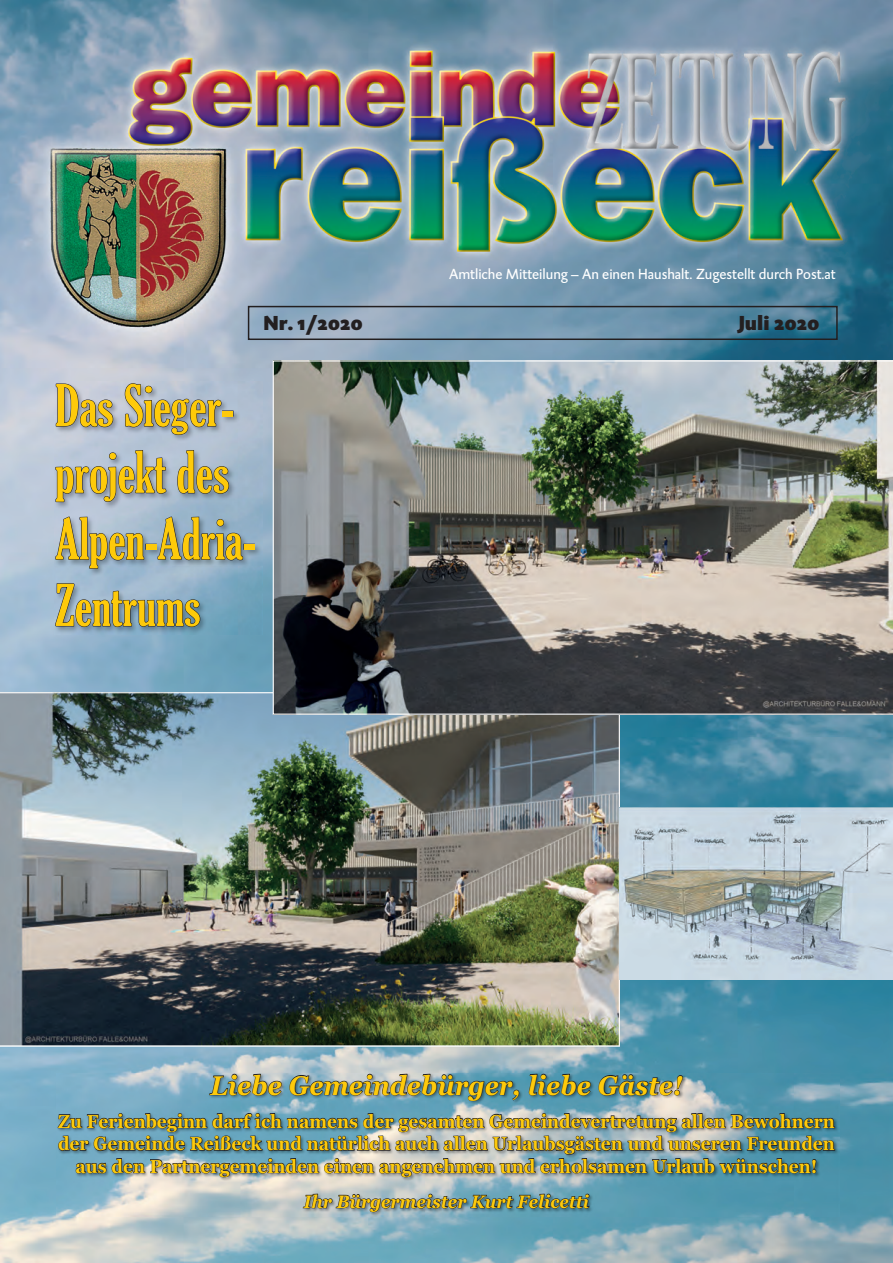
<style>
.page{position:relative;width:893px;height:1263px;background:#fff}
.page>*{position:absolute;margin:0;border:0;box-sizing:border-box;transform-origin:0 0}
.t1{font:extra-condensed 55.5px/66.6px "Gloucester";color:#feca0a}
.t2{font:italic 700 27px "Georgia";color:#feca0a;scale:.94 1}
.t3{font:21px "DTL Caspari ST Black";color:#231f20}
.t4{font:700 18.75px/22.5px "Georgia";color:#feca0a;text-align:center;scale:.93 1}
.t5{font:italic 700 18px "Georgia";color:#feca0a;scale:.94 1}
.t6{font:15px "DTL Caspari ST";color:#fff}
</style>
<div class="page">
<img style="left:0;top:0;width:893px;height:1263px">
<div style="left:248px;top:306px;width:590px;height:34px;border:2px solid #231f20"></div>
<img style="left:0;top:692px;width:620px;height:354px">
<img style="left:273px;top:360px;width:620px;height:355px">
<img style="left:57px;top:1073px;width:782px;height:143px">
<svg style="left:209px;top:1071px;width:73px;height:27px;background:#738a95"></svg>
<svg style="left:289px;top:1071px;width:230px;height:30px;background:#668693"></svg>
<svg style="left:529px;top:1071px;width:62px;height:26px;background:#3c6c7d"></svg>
<svg style="left:598px;top:1074px;width:85px;height:23px;background:#4e717d"></svg>
<svg style="left:57px;top:1113px;width:778px;height:64px;background:#6a838c"></svg>
<svg style="left:302px;top:1189px;width:288px;height:24px;background:#6f8891"></svg>
<img style="left:54px;top:381px;width:208px;height:253px">
<svg style="left:55px;top:383px;width:58px;height:44px;background:#969aa4"></svg>
<svg style="left:125px;top:383px;width:97px;height:52px;background:#919aa8"></svg>
<svg style="left:55px;top:450px;width:112px;height:52px;background:#929ba9"></svg>
<svg style="left:177px;top:450px;width:52px;height:44px;background:#85919f"></svg>
<svg style="left:55px;top:510px;width:89px;height:59px;background:#8e9dac"></svg>
<div style="left:145px;top:544px;width:12px;height:6px;border:1px solid #231f20"></div>
<svg style="left:157px;top:510px;width:86px;height:52px;background:#7a8fa0"></svg>
<div style="left:244px;top:544px;width:11px;height:6px;border:1px solid #231f20"></div>
<svg style="left:55px;top:583px;width:146px;height:46px;background:#788ea0"></svg>
<img style="left:620px;top:808px;width:273px;height:172px">
<p class="t6" style="left:449px;top:264px;width:388px">Amtliche Mitteilung – An einen Haushalt. Zugestellt durch Post.at</p>
<p class="t3" style="left:264px;top:311px;width:101px">Nr. 1/2020</p>
<p class="t3" style="left:737px;top:311px;width:84px">Juli 2020</p>
<h1 class="t1" style="left:55px;top:373px;width:202px">Das Sieger&shy;projekt des<br>Alpen-Adria-<br>Zentrums</h1>
<h2 class="t2" style="left:210px;top:1065px;width:504px">Liebe Gemeindebürger, liebe Gäste!</h2>
<p class="t4" style="left:58px;top:1109px;width:837px">Zu Ferienbeginn darf ich namens der gesamten Gemeindevertretung allen Bewohnern der Gemeinde Reißeck und natürlich auch allen Urlaubsgästen und unseren Freunden aus den Partnergemeinden einen angenehmen und erholsamen Urlaub wünschen!</p>
<p class="t5" style="left:304px;top:1188px;width:305px">Ihr Bürgermeister Kurt Felicetti</p>
</div>
